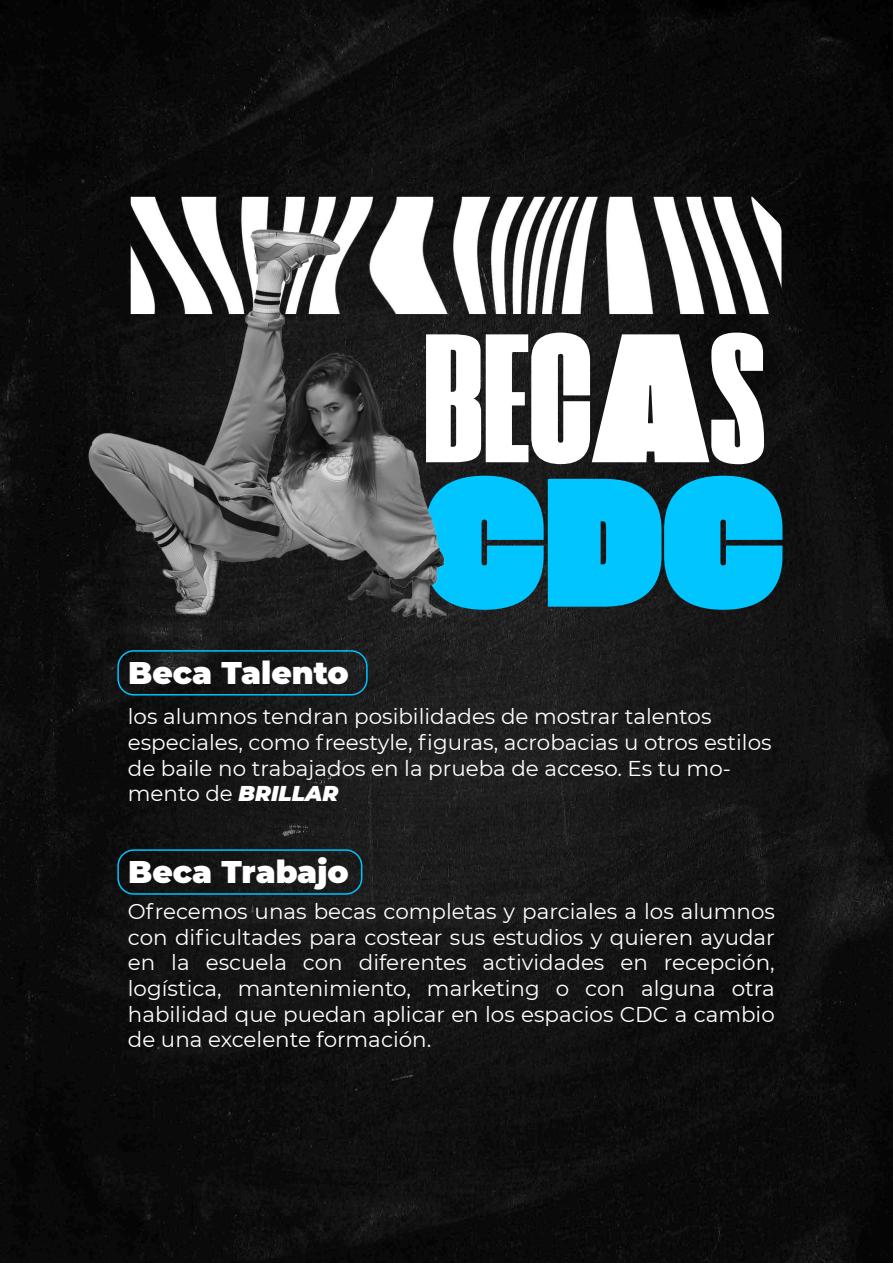
<style>
.page{position:relative;width:893px;height:1263px;background:#fff}
.page>*{position:absolute;margin:0;border:0;box-sizing:border-box;transform-origin:0 0}
.t1{font:192.6px "Extenda 40 Hecto";color:#fff}
.t2{font:192.6px "Extenda 70 Peta";color:#00c5ff}
.t3{font:900 31.35px "Montserrat";color:#fff}
.t4{font:21.45px/25.7px "Montserrat";color:#fff}
.s1{font-family:"Extenda 70 Peta"}
.s2{font-weight:900;font-style:italic}
</style>
<div class="page">
<img style="left:0;top:0;width:893px;height:1263px">
<div style="left:117px;top:650px;width:251px;height:45px;border:2px solid #00c2ff;border-radius:16px"></div>
<div style="left:117px;top:849px;width:245px;height:46px;border:2px solid #00c2ff;border-radius:16px"></div>
<img style="left:131px;top:197px;width:650px;height:117px">
<img style="left:89px;top:230px;width:357px;height:387px">
<h2 class="t3" style="left:128px;top:649px;width:222px">Beca Talento</h2>
<h1 class="t1" style="left:424px;top:268px;width:344px">BEC<span class="s1">A</span>S</h1>
<h1 class="t2" style="left:424px;top:406px;width:362px">CDC</h1>
<p class="t4" style="left:128px;top:703px;width:645px">los alumnos tendran posibilidades de mostrar talentos especiales, como freestyle, figuras, acrobacias u otros estilos de baile no trabajados en la prueba de acceso. Es tu mo&shy;mento de <span class="s2">BRILLAR</span></p>
<h2 class="t3" style="left:128px;top:848px;width:222px">Beca Trabajo</h2>
<p class="t4" style="left:128px;top:898px;width:649px;text-align:justify">Ofrecemos unas becas completas y parciales a los alumnos con dificultades para costear sus estudios y quieren ayudar en la escuela con diferentes actividades en recepción, logística, mantenimiento, marketing o con alguna otra habilidad que puedan aplicar en los espacios CDC a cambio de una excelente formación.</p>
</div>
